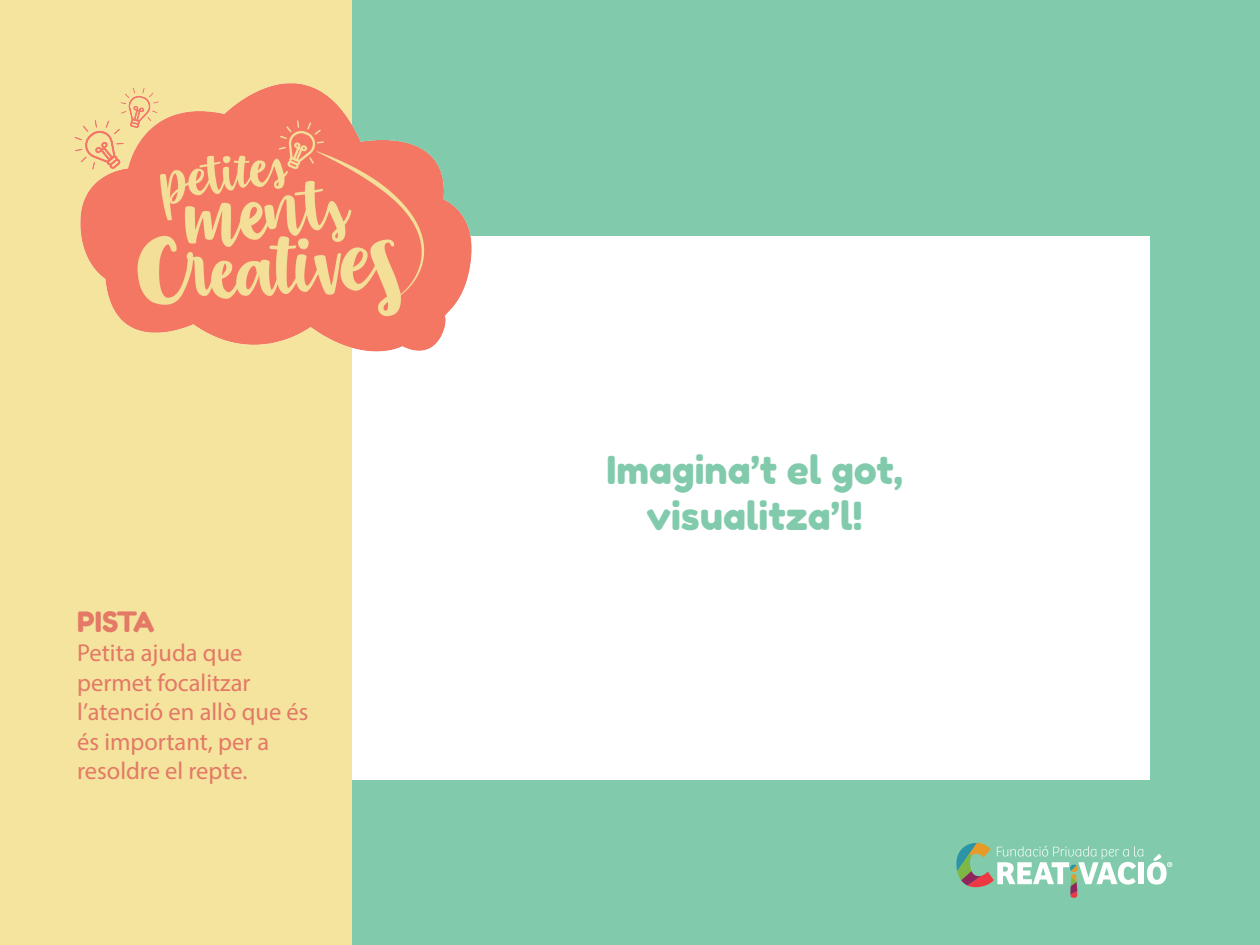
<style>
.page{position:relative;width:1260px;height:945px;background:#81cbac}
.page>*{position:absolute;margin:0;border:0;box-sizing:border-box;transform-origin:0 0}
.t1{font:38.5px/46.2px "Fredoka One";color:#81cbac;text-align:center}
.t2{font:28px "Fredoka One";letter-spacing:-.025em;color:#e37966}
.t3{font:24.5px/29.4px "Myriad Pro";color:#e37966}
</style>
<div class="page">
<svg style="left:956px;top:843px;width:216px;height:55px"></svg>
<div style="left:326px;top:236px;width:824px;height:544px;background:#fff"></div>
<div style="left:0;top:0;width:352px;height:945px;background:#f4e49d"></div>
<img style="left:74px;top:83px;width:398px;height:269px">
<p class="t2" style="left:77px;top:605px;width:79px">PISTA</p>
<p class="t3" style="left:77px;top:638px;width:233px">Petita ajuda que permet focalitzar l’atenció en allò que és és important, per a resoldre el repte.</p>
<h1 class="t1" style="left:607px;top:447px;width:298px">Imagina’t el got, visualitza’l!</h1>
</div>
